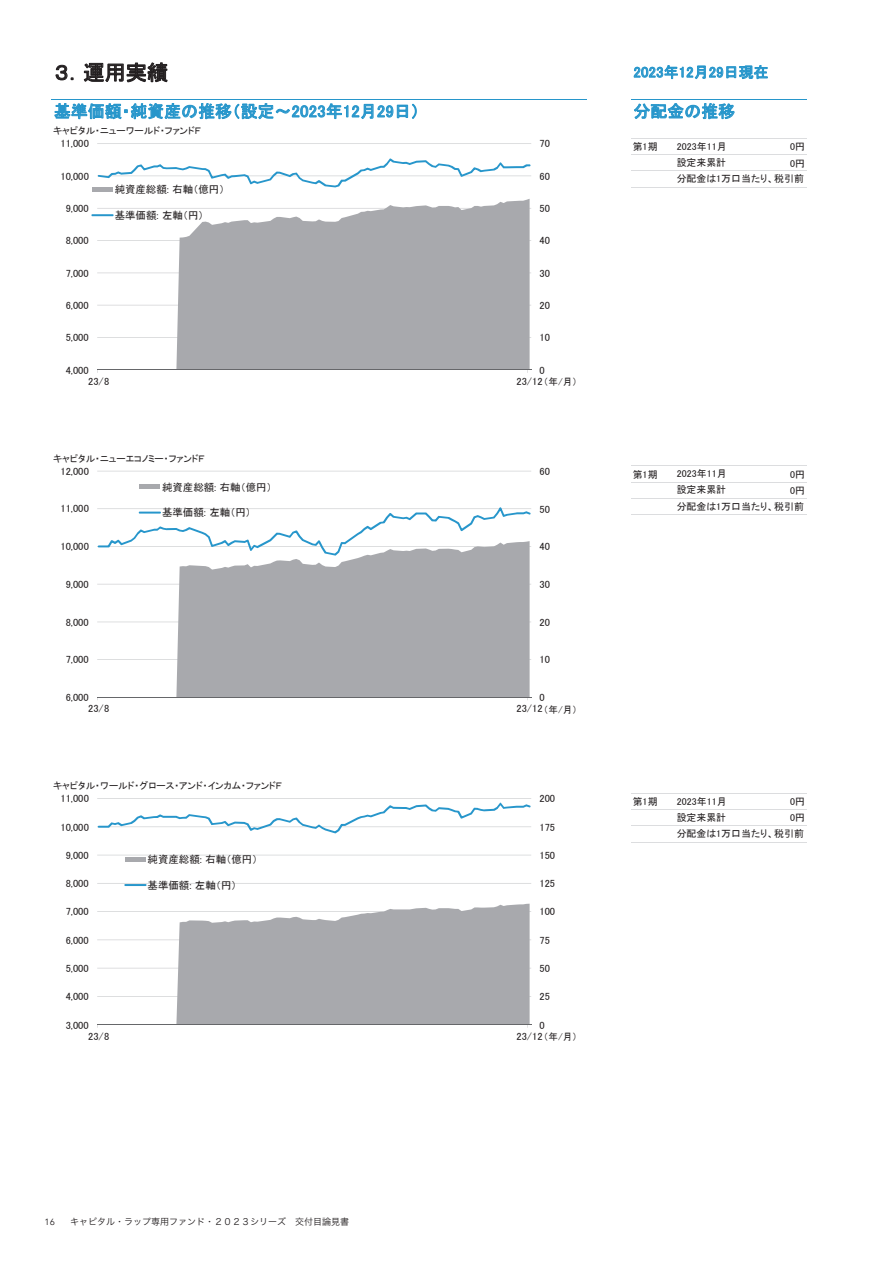
<style>
.page{position:relative;width:893px;height:1263px;background:#fff}
.page>*{position:absolute;margin:0;border:0;box-sizing:border-box;transform-origin:0 0}
.t1{font:21px "MS P Gothic";color:#231f20}
.t2{font:16.8px "MS P Gothic";letter-spacing:.01em;color:#2796cb}
.t3{font:14.7px "MS P Gothic";letter-spacing:.01em;color:#2796cb}
.t4{font:10.5px "MS P Gothic";color:#231f20}
.t5{font:9.9px/16.2px "MS P Gothic";color:#231f20}
.t6{font:9.6px "MS P Gothic";color:#231f20}
.t7{font:9px "Hira Kaku Pro N W3";color:#231f20}
.t8{font:9px "Avenir Next LT Com";color:#231f20}
.s1{font-size:9.6px}
</style>
<div class="page">
<svg style="left:56px;top:65px;width:17px;height:15px"></svg>
<svg style="left:84px;top:62px;width:84px;height:20px"></svg>
<svg style="left:634px;top:65px;width:134px;height:14px"></svg>
<svg style="left:54px;top:103px;width:363px;height:16px"></svg>
<svg style="left:634px;top:103px;width:101px;height:16px"></svg>
<hr style="left:51px;top:99px;width:536px;height:1px;background:#2796cb">
<hr style="left:631px;top:99px;width:176px;height:1px;background:#2796cb">
<hr style="left:631px;top:138px;width:176px;height:1px;background:#dcdddf">
<hr style="left:631px;top:154px;width:176px;height:1px;background:#dcdddf">
<hr style="left:631px;top:170px;width:176px;height:1px;background:#dcdddf">
<hr style="left:631px;top:187px;width:176px;height:1px;background:#dcdddf">
<hr style="left:97px;top:337px;width:434px;height:1px;background:#d1d2d4">
<hr style="left:97px;top:305px;width:434px;height:1px;background:#d1d2d4">
<hr style="left:97px;top:273px;width:434px;height:1px;background:#d1d2d4">
<hr style="left:97px;top:240px;width:434px;height:1px;background:#d1d2d4">
<hr style="left:97px;top:208px;width:434px;height:1px;background:#d1d2d4">
<hr style="left:97px;top:176px;width:434px;height:1px;background:#d1d2d4">
<hr style="left:97px;top:143px;width:434px;height:1px;background:#d1d2d4">
<svg style="left:99px;top:199px;width:431px;height:171px;fill:#a8a9ad"></svg>
<hr style="left:97px;top:370px;width:434px;height:1px;background:#66676a">
<svg style="left:98px;top:158px;width:432px;height:30px"></svg>
<div style="left:92px;top:187px;width:20px;height:5px;background:#a8a9ad"></div>
<hr style="left:91px;top:214px;width:23px;height:2px;background:#2796cb">
<hr style="left:631px;top:465px;width:176px;height:1px;background:#dcdddf">
<hr style="left:631px;top:482px;width:176px;height:1px;background:#dcdddf">
<hr style="left:631px;top:498px;width:176px;height:1px;background:#dcdddf">
<hr style="left:631px;top:514px;width:176px;height:1px;background:#dcdddf">
<hr style="left:97px;top:659px;width:434px;height:1px;background:#d1d2d4">
<hr style="left:97px;top:622px;width:434px;height:1px;background:#d1d2d4">
<hr style="left:97px;top:584px;width:434px;height:1px;background:#d1d2d4">
<hr style="left:97px;top:546px;width:434px;height:1px;background:#d1d2d4">
<hr style="left:97px;top:508px;width:434px;height:1px;background:#d1d2d4">
<hr style="left:97px;top:471px;width:434px;height:1px;background:#d1d2d4">
<svg style="left:99px;top:556px;width:431px;height:141px;fill:#a8a9ad"></svg>
<hr style="left:97px;top:697px;width:434px;height:1px;background:#66676a">
<svg style="left:98px;top:507px;width:433px;height:49px"></svg>
<div style="left:140px;top:484px;width:20px;height:5px;background:#a8a9ad"></div>
<hr style="left:139px;top:512px;width:22px;height:2px;background:#2796cb">
<hr style="left:631px;top:793px;width:176px;height:1px;background:#dcdddf">
<hr style="left:631px;top:809px;width:176px;height:1px;background:#dcdddf">
<hr style="left:631px;top:825px;width:176px;height:1px;background:#dcdddf">
<hr style="left:631px;top:841px;width:176px;height:1px;background:#dcdddf">
<hr style="left:97px;top:996px;width:434px;height:1px;background:#d1d2d4">
<hr style="left:97px;top:968px;width:434px;height:1px;background:#d1d2d4">
<hr style="left:97px;top:939px;width:434px;height:1px;background:#d1d2d4">
<hr style="left:97px;top:911px;width:434px;height:1px;background:#d1d2d4">
<hr style="left:97px;top:883px;width:434px;height:1px;background:#d1d2d4">
<hr style="left:97px;top:855px;width:434px;height:1px;background:#d1d2d4">
<hr style="left:97px;top:826px;width:434px;height:1px;background:#d1d2d4">
<hr style="left:97px;top:798px;width:434px;height:1px;background:#d1d2d4">
<svg style="left:99px;top:904px;width:431px;height:121px;fill:#a8a9ad"></svg>
<hr style="left:97px;top:1025px;width:434px;height:1px;background:#66676a">
<svg style="left:98px;top:803px;width:433px;height:30px"></svg>
<div style="left:125px;top:857px;width:20px;height:5px;background:#a8a9ad"></div>
<hr style="left:124px;top:884px;width:23px;height:2px;background:#2796cb">
<h1 class="t1" style="left:55px;top:62px;width:115px">３．運用実績</h1>
<h3 class="t3" style="left:633px;top:65px;width:137px">2023年12月29日現在</h3>
<h2 class="t2" style="left:54px;top:103px;width:367px">基準価額・純資産の推移（設定～2023年12月29日）</h2>
<h2 class="t2" style="left:633px;top:103px;width:103px">分配金の推移</h2>
<p class="t6" style="left:53px;top:126px;width:149px">キャピタル・ニューワールド・ファンドＦ</p>
<p class="t5" style="left:633px;top:139px;width:26px">第1期</p>
<p class="t5" style="left:790px;top:139px;width:16px">0円<br>0円</p>
<p class="t4" style="left:60px;top:138px;width:30px">11,000</p>
<p class="t4" style="left:539px;top:138px;width:12px">70</p>
<p class="t5" style="left:677px;top:138px;width:129px">2023年11月<br>設定来累計<br>分配金は1万口当たり、税引前</p>
<p class="t4" style="left:60px;top:171px;width:30px">10,000</p>
<p class="t4" style="left:539px;top:171px;width:12px">60</p>
<p class="t4" style="left:115px;top:184px;width:111px">純資産総額: 右軸（億円）</p>
<p class="t4" style="left:115px;top:210px;width:91px">基準価額: 左軸（円）</p>
<p class="t4" style="left:66px;top:203px;width:25px">9,000</p>
<p class="t4" style="left:539px;top:203px;width:12px">50</p>
<p class="t4" style="left:66px;top:235px;width:25px">8,000</p>
<p class="t4" style="left:539px;top:235px;width:12px">40</p>
<p class="t4" style="left:66px;top:268px;width:25px">7,000</p>
<p class="t4" style="left:539px;top:268px;width:12px">30</p>
<p class="t4" style="left:66px;top:300px;width:25px">6,000</p>
<p class="t4" style="left:539px;top:300px;width:12px">20</p>
<p class="t4" style="left:66px;top:332px;width:25px">5,000</p>
<p class="t4" style="left:539px;top:332px;width:12px">10</p>
<p class="t4" style="left:66px;top:365px;width:25px">4,000</p>
<p class="t4" style="left:539px;top:365px;width:7px">0</p>
<p class="t4" style="left:88px;top:376px;width:23px">23/8</p>
<p class="t4" style="left:516px;top:376px;width:62px">23/12<span class="s1">（年/月）</span></p>
<p class="t6" style="left:53px;top:453px;width:153px">キャピタル・ニューエコノミー・ファンドＦ</p>
<p class="t4" style="left:60px;top:466px;width:30px">12,000</p>
<p class="t4" style="left:539px;top:466px;width:12px">60</p>
<p class="t4" style="left:60px;top:503px;width:30px">11,000</p>
<p class="t4" style="left:162px;top:482px;width:111px">純資産総額: 右軸（億円）</p>
<p class="t4" style="left:162px;top:507px;width:91px">基準価額: 左軸（円）</p>
<p class="t4" style="left:539px;top:503px;width:12px">50</p>
<p class="t4" style="left:60px;top:541px;width:30px">10,000</p>
<p class="t4" style="left:539px;top:541px;width:12px">40</p>
<p class="t4" style="left:66px;top:579px;width:25px">9,000</p>
<p class="t4" style="left:539px;top:579px;width:12px">30</p>
<p class="t4" style="left:66px;top:616px;width:25px">8,000</p>
<p class="t4" style="left:539px;top:616px;width:12px">20</p>
<p class="t4" style="left:66px;top:654px;width:25px">7,000</p>
<p class="t4" style="left:539px;top:654px;width:12px">10</p>
<p class="t4" style="left:66px;top:692px;width:25px">6,000</p>
<p class="t4" style="left:539px;top:692px;width:7px">0</p>
<p class="t4" style="left:88px;top:703px;width:23px">23/8</p>
<p class="t4" style="left:516px;top:703px;width:62px">23/12<span class="s1">（年/月）</span></p>
<p class="t6" style="left:53px;top:781px;width:230px">キャピタル・ワールド・グロース・アンド・インカム・ファンドＦ</p>
<p class="t4" style="left:60px;top:793px;width:30px">11,000</p>
<p class="t4" style="left:539px;top:793px;width:17px">200</p>
<p class="t4" style="left:60px;top:821px;width:30px">10,000</p>
<p class="t4" style="left:539px;top:821px;width:17px">175</p>
<p class="t4" style="left:66px;top:850px;width:25px">9,000</p>
<p class="t4" style="left:53px;top:852px;width:22px">順位</p>
<p class="t4" style="left:66px;top:878px;width:25px">8,000</p>
<p class="t4" style="left:148px;top:854px;width:111px">純資産総額: 右軸（億円）</p>
<p class="t4" style="left:148px;top:880px;width:91px">基準価額: 左軸（円）</p>
<p class="t4" style="left:539px;top:850px;width:17px">150</p>
<p class="t4" style="left:539px;top:878px;width:17px">125</p>
<p class="t4" style="left:66px;top:906px;width:25px">7,000</p>
<p class="t4" style="left:539px;top:906px;width:17px">100</p>
<p class="t4" style="left:66px;top:935px;width:25px">6,000</p>
<p class="t4" style="left:539px;top:935px;width:12px">75</p>
<p class="t4" style="left:66px;top:963px;width:25px">5,000</p>
<p class="t4" style="left:539px;top:963px;width:12px">50</p>
<p class="t4" style="left:66px;top:991px;width:25px">4,000</p>
<p class="t4" style="left:539px;top:991px;width:12px">25</p>
<p class="t4" style="left:66px;top:1019px;width:25px">3,000</p>
<p class="t4" style="left:539px;top:1019px;width:7px">0</p>
<p class="t4" style="left:88px;top:1031px;width:23px">23/8</p>
<p class="t4" style="left:516px;top:1031px;width:62px">23/12<span class="s1">（年/月）</span></p>
<p class="t5" style="left:677px;top:465px;width:129px">2023年11月<br>設定来累計<br>分配金は1万口当たり、税引前</p>
<p class="t5" style="left:633px;top:466px;width:26px">第1期</p>
<p class="t5" style="left:790px;top:466px;width:16px">0円<br>0円</p>
<p class="t5" style="left:677px;top:793px;width:129px">2023年11月<br>設定来累計<br>分配金は1万口当たり、税引前</p>
<p class="t5" style="left:633px;top:793px;width:26px">第1期</p>
<p class="t5" style="left:790px;top:793px;width:16px">0円<br>0円</p>
<p class="t8" style="left:45px;top:1217px;width:12px">16</p>
<p class="t7" style="left:70px;top:1214px;width:280px">キャピタル・ラップ専用ファンド・２０２３シリーズ　交付目論見書</p>
<p class="t4" style="left:53px;top:1218px;width:7px">2</p>
<p class="t4" style="left:97px;top:1218px;width:201px">日本短期債券ファンド（適格機関投資家限定）</p>
</div>
